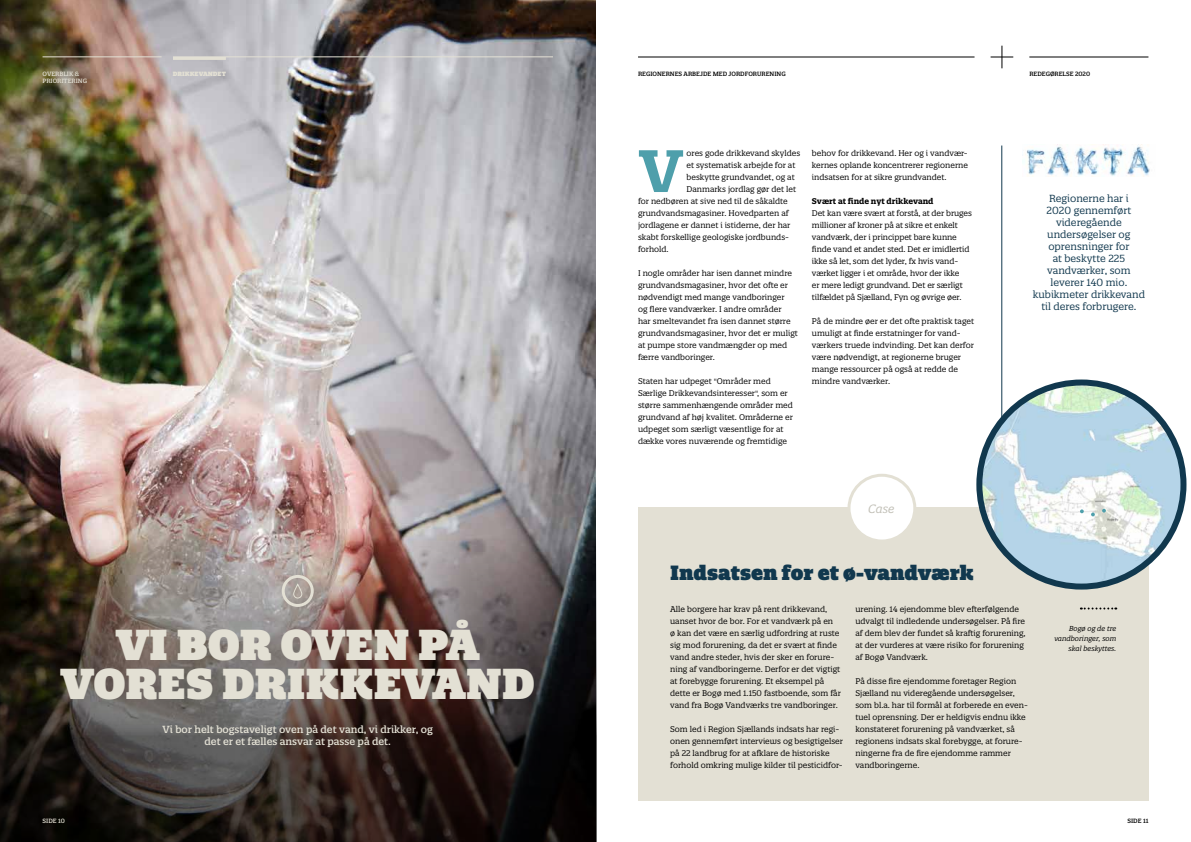
<style>
.page{position:relative;width:1191px;height:842px;background:#fff}
.page>*{position:absolute;margin:0;border:0;box-sizing:border-box;transform-origin:0 0}
.t1{font:700 58px "Quatro Slab";color:#4e9fab}
.t2{font:900 42px/39px "Quatro Slab";color:#e3e0d4;text-align:center}
.t3{font:900 20px "Quatro Slab";color:#11384e}
.t4{font:italic 11.7px "Quatro Slab";color:#c2c0b7}
.t5{font:10px/12px "Quatro Slab";color:#11384e;text-align:center}
.t6{font:500 10px/12px "Quatro Slab";color:#e3e0d4;text-align:center}
.t7{font:8px/12px "Quatro Slab";color:#000}
.t8{font:700 8px "Quatro Slab";color:#000}
.t9{font:italic 7px/10px "Quatro Slab";color:#000;text-align:right}
.t10{font:500 6px "Quatro Slab";color:#000}
.t11{font:500 6px/7.2px "Quatro Slab";color:#e3e0d4}
.t12{font:900 6px "Quatro Slab";color:#e3e0d4}
</style>
<div class="page">
<hr style="left:1001px;top:146px;width:1px;height:293px;background:#11384e">
<img style="left:0;top:0;width:595px;height:512px">
<img style="left:0;top:512px;width:596px;height:330px">
<div style="left:638px;top:507px;width:510px;height:293px;background:#e3e0d4"></div>
<img style="left:1022px;top:146px;width:128px;height:31px">
<svg style="left:1080px;top:607px;width:36px;height:2px"></svg>
<svg style="left:847px;top:474px;width:69px;height:66px"></svg>
<svg style="left:282px;top:575px;width:32px;height:32px"></svg>
<div style="left:293px;top:584px;width:9px;height:14px;border:1px solid #e3e0d4;border-radius:4px"></div>
<img style="left:983px;top:383px;width:199px;height:203px">
<div style="left:976px;top:379px;width:210px;height:211px;border:6px solid #11384e;border-radius:50%"></div>
<svg style="left:1080px;top:509px;width:3px;height:4px"></svg>
<svg style="left:1102px;top:509px;width:4px;height:4px"></svg>
<hr style="left:638px;top:57px;width:336px;height:1px;background:#000">
<hr style="left:1029px;top:57px;width:119px;height:1px;background:#000">
<svg style="left:990px;top:46px;width:23px;height:22px"></svg>
<hr style="left:43px;top:57px;width:119px;height:1px;background:#e3e0d4">
<hr style="left:173px;top:57px;width:380px;height:1px;background:#e3e0d4">
<hr style="left:173px;top:57px;width:53px;height:3px;background:#e3e0d4">
<p class="t11" style="left:43px;top:70px;width:46px">OVERBLIK &amp;<br>PRIORITERING</p>
<p class="t12" style="left:173px;top:70px;width:54px">DRIKKEVANDET</p>
<p class="t10" style="left:638px;top:70px;width:149px">REGIONERNES ARBEJDE MED JORDFORURENING</p>
<p class="t10" style="left:1029px;top:70px;width:62px">REDEGØRELSE 2020</p>
<h1 class="t1" style="left:639px;top:134px;width:45px">V</h1>
<p class="t7" style="left:686px;top:147px;width:115px">ores gode drikkevand skyldes</p>
<p class="t7" style="left:686px;top:159px;width:110px">et systematisk arbejde for at</p>
<p class="t7" style="left:686px;top:171px;width:110px">beskytte grundvandet, og at</p>
<p class="t7" style="left:686px;top:183px;width:111px">Danmarks jordlag gør det let</p>
<p class="t7" style="left:638px;top:195px;width:151px">for nedbøren at sive ned til de såkaldte</p>
<p class="t7" style="left:638px;top:207px;width:152px">grundvandsmagasiner. Hovedparten af</p>
<p class="t7" style="left:638px;top:219px;width:154px">jordlagene er dannet i istiderne, der har</p>
<p class="t7" style="left:638px;top:231px;width:152px">skabt forskellige geologiske jordbunds-</p>
<p class="t7" style="left:638px;top:243px;width:32px">forhold.</p>
<p class="t7" style="left:638px;top:267px;width:161px">I nogle områder har isen dannet mindre grundvandsmagasiner, hvor det ofte er nødvendigt med mange vandboringer<br>og flere vandværker. I andre områder<br>har smeltevandet fra isen dannet større grundvandsmagasiner, hvor det er muligt at pumpe store vandmængder op med færre vandboringer.</p>
<p class="t7" style="left:638px;top:375px;width:156px">Staten har udpeget "Områder med Særlige Drikkevandsinteresser", som er større sammenhængende områder med grundvand af høj kvalitet. Områderne er udpeget som særligt væsentlige for at dække vores nuværende og fremtidige</p>
<p class="t7" style="left:812px;top:147px;width:157px;text-align:justify">behov for drikkevand. Her og i vandvær&shy;kernes oplande koncentrerer regionerne indsatsen for at sikre grundvandet.</p>
<p class="t8" style="left:812px;top:196px;width:123px">Svært at finde nyt drikkevand</p>
<p class="t7" style="left:812px;top:207px;width:161px">Det kan være svært at forstå, at der bruges millioner af kroner på at sikre et enkelt vandværk, der i princippet bare kunne finde vand et andet sted. Det er imidlertid ikke så let, som det lyder, fx hvis vand&shy;værket ligger i et område, hvor der ikke<br>er mere ledigt grundvand. Det er særligt tilfældet på Sjælland, Fyn og øvrige øer.</p>
<p class="t7" style="left:812px;top:315px;width:164px">På de mindre øer er det ofte praktisk taget umuligt at finde erstatninger for vand&shy;værkers truede indvinding. Det kan derfor være nødvendigt, at regionerne bruger mange ressourcer på også at redde de mindre vandværker.</p>
<p class="t5" style="left:1032px;top:193px;width:114px">Regionerne har i<br>2020 gennemført videregående undersøgelser og oprensninger for<br>at beskytte 225 vandværker, som leverer 140 mio. kubikmeter drikkevand til deres forbrugere.</p>
<h3 class="t4" style="left:868px;top:501px;width:28px">Case</h3>
<h2 class="t2" style="left:61px;top:625px;width:475px">VI BOR OVEN PÅ<br>VORES DRIKKEVAND</h2>
<p class="t6" style="left:163px;top:724px;width:272px">Vi bor helt bogstaveligt oven på det vand, vi drikker, og det er et fælles ansvar at passe på det.</p>
<h3 class="t3" style="left:670px;top:560px;width:305px">Indsatsen for et ø-vandværk</h3>
<p class="t7" style="left:670px;top:603px;width:172px">Alle borgere har krav på rent drikkevand, uanset hvor de bor. For et vandværk på en<br>ø kan det være en særlig udfordring at ruste sig mod forurening, da det er svært at finde vand andre steder, hvis der sker en forure&shy;ning af vandboringerne. Derfor er det vigtigt at forebygge forurening. Et eksempel på dette er Bogø med 1.150 fastboende, som får vand fra Bogø Vandværks tre vandboringer.</p>
<p class="t7" style="left:670px;top:723px;width:174px">Som led i Region Sjællands indsats har regi&shy;onen gennemført interviews og besigtigelser på 22 landbrug for at afklare de historiske forhold omkring mulige kilder til pesticidfor-</p>
<p class="t7" style="left:855px;top:603px;width:172px">urening. 14 ejendomme blev efterfølgende udvalgt til indledende undersøgelser. På fire af dem blev der fundet så kraftig forurening, at der vurderes at være risiko for forurening af Bogø Vandværk.</p>
<p class="t7" style="left:855px;top:675px;width:174px">På disse fire ejendomme foretager Region Sjælland nu videregående undersøgelser, som bl.a. har til formål at forberede en even&shy;tuel oprensning. Der er heldigvis endnu ikke konstateret forurening på vandværket, så regionens indsats skal forebygge, at forure&shy;ningerne fra de fire ejendomme rammer vandboringerne.</p>
<p class="t9" style="left:1054px;top:624px;width:63px">Bogø og de tre vandboringer, som skal beskyttes.</p>
<p class="t11" style="left:43px;top:817px;width:24px">SIDE 10</p>
<p class="t10" style="left:1127px;top:817px;width:22px">SIDE 11</p>
</div>
